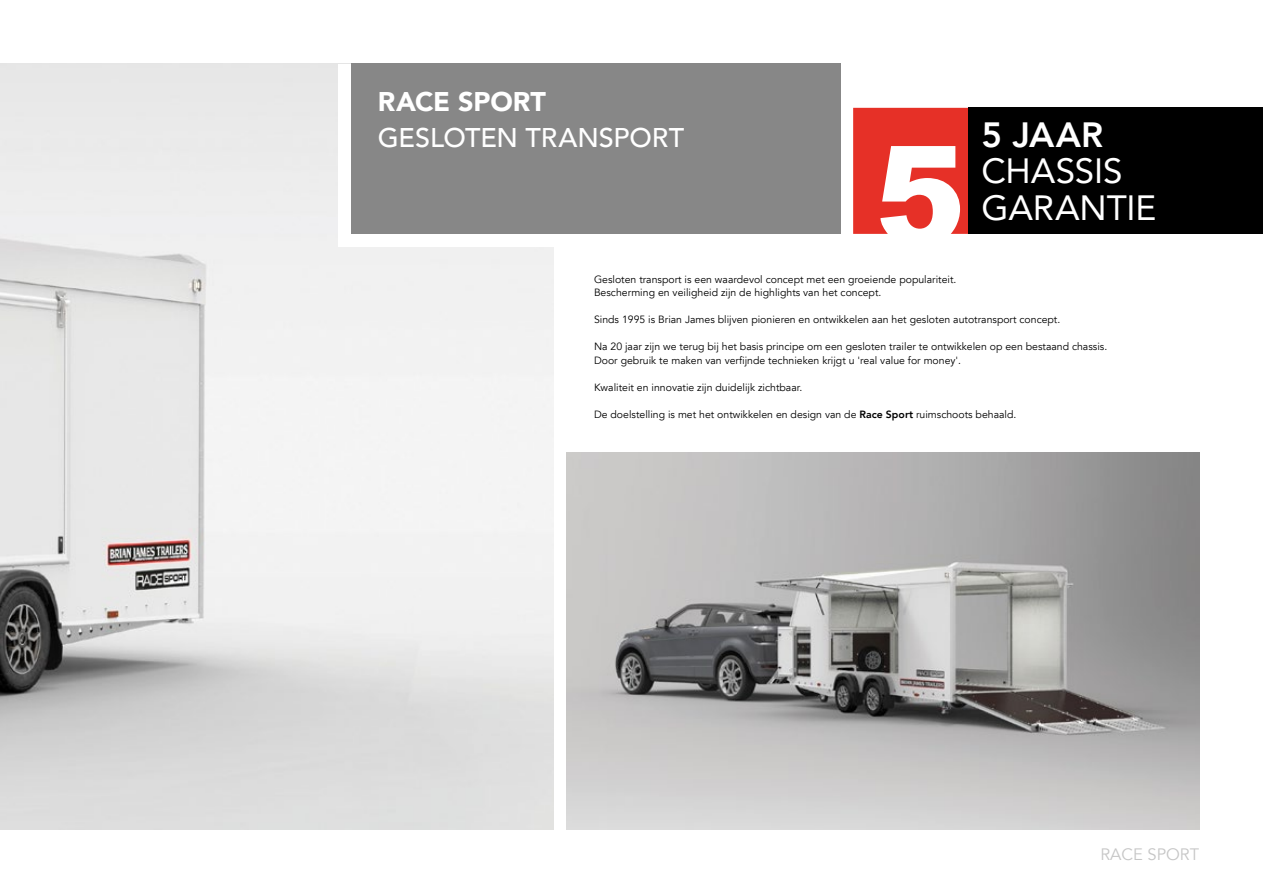
<style>
.page{position:relative;width:1263px;height:893px;background:#fff}
.page>*{position:absolute;margin:0;border:0;box-sizing:border-box;transform-origin:0 0}
.t1{font:35.1px/36.8px "Avenir LT";letter-spacing:-.005em;color:#fff}
.t2{font:800 35.1px "Avenir LT";color:#fff}
.t3{font:500 27px "Avenir LT";letter-spacing:-.005em;color:#fff}
.t4{font:900 27px "Avenir LT";color:#fff}
.t5{font:16.5px "Avenir LT";color:#c6c6c6}
.t6{font:10.5px/13.5px "Avenir LT";color:#000}
.s1{font-weight:800}
</style>
<div class="page">
<img style="left:0;top:64px;width:553px;height:765px">
<img style="left:566px;top:453px;width:633px;height:376px">
<div style="left:338px;top:64px;width:502px;height:183px;background:#fff"></div>
<div style="left:351px;top:64px;width:489px;height:170px;background:#878787"></div>
<svg style="left:853px;top:108px;width:116px;height:126px"></svg>
<div style="left:969px;top:108px;width:294px;height:126px;background:#000"></div>
<h2 class="t4" style="left:378px;top:85px;width:170px">RACE SPORT</h2>
<h2 class="t3" style="left:378px;top:122px;width:308px">GESLOTEN TRANSPORT</h2>
<h1 class="t2" style="left:981px;top:114px;width:123px">5 JAAR</h1>
<h1 class="t1" style="left:981px;top:153px;width:176px">CHASSIS<br>GARANTIE</h1>
<p class="t6" style="left:594px;top:272px;width:364px">Gesloten transport is een waardevol concept met een groeiende populariteit.<br>Bescherming en veiligheid zijn de highlights van het concept.</p>
<p class="t6" style="left:594px;top:313px;width:468px">Sinds 1995 is Brian James blijven pionieren en ontwikkelen aan het gesloten autotransport concept.</p>
<p class="t6" style="left:594px;top:340px;width:515px">Na 20 jaar zijn we terug bij het basis principe om een gesloten trailer te ontwikkelen op een bestaand chassis.<br>Door gebruik te maken van verfijnde technieken krijgt u 'real value for money'.</p>
<p class="t6" style="left:594px;top:380px;width:210px">Kwaliteit en innovatie zijn duidelijk zichtbaar.</p>
<p class="t6" style="left:594px;top:407px;width:424px">De doelstelling is met het ontwikkelen en design van de <span class="s1">Race Sport</span> ruimschoots behaald.</p>
<h3 class="t5" style="left:1100px;top:845px;width:100px">RACE SPORT</h3>
</div>
